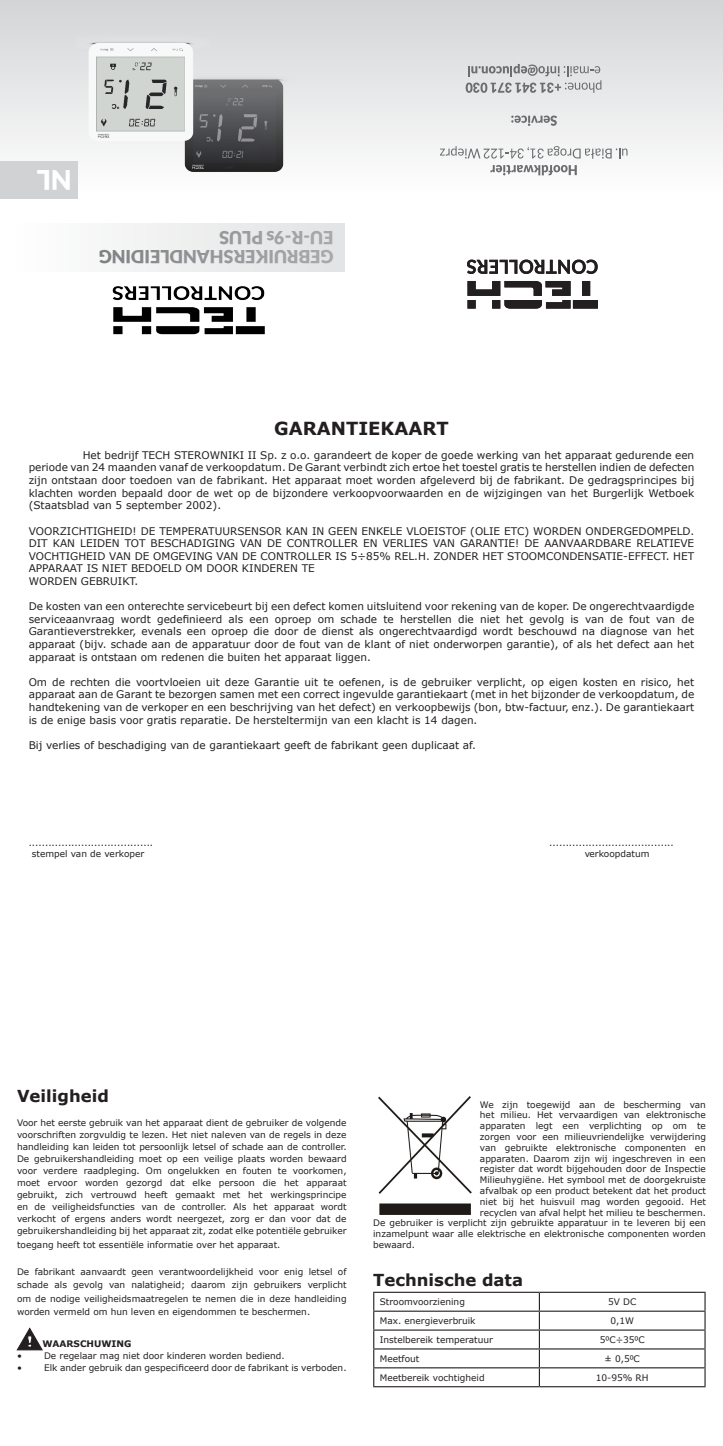
<style>
.page{position:relative;width:723px;height:1446px;background:#fff}
.page>*{position:absolute;margin:0;border:0;box-sizing:border-box;transform-origin:0 0}
.t1{font:900 27px "Lato";color:#fff}
.t2{font:900 18px/19.5px "Lato";color:#6f7073}
.t3{font:700 18px "Verdana";color:#231f20}
.Nagłówek_1{font:700 16.5px "Verdana";color:#231f20}
.t4{font:10.5px/12.6px "Verdana";color:#231f20;text-align:justify}
.t5{font:9px/12px "Verdana";color:#231f20;text-align:justify}
.t6{font:700 9px "Verdana";color:#231f20}
</style>
<div class="page">
<svg style="left:0;top:0;width:723px;height:176px"></svg>
<div style="left:17px;top:224px;width:327px;height:48px;background:linear-gradient(to right,#fdfefe,#e2e2e3)"></div>
<svg style="left:17px;top:1328px;width:25px;height:22px"></svg>
<img style="left:379px;top:1096px;width:93px;height:118px">
<hr style="left:373px;top:1329px;width:166px;height:1px;background:#231f20">
<hr style="left:539px;top:1329px;width:166px;height:1px;background:#231f20">
<hr style="left:373px;top:1348px;width:166px;height:1px;background:#231f20">
<hr style="left:539px;top:1348px;width:166px;height:1px;background:#231f20">
<hr style="left:373px;top:1367px;width:166px;height:1px;background:#231f20">
<hr style="left:539px;top:1367px;width:166px;height:1px;background:#231f20">
<hr style="left:373px;top:1386px;width:166px;height:1px;background:#231f20">
<hr style="left:539px;top:1386px;width:166px;height:1px;background:#231f20">
<hr style="left:373px;top:1291px;width:166px;height:2px;background:#231f20">
<svg style="left:373px;top:1293px;width:1px;height:93px"></svg>
<hr style="left:539px;top:1291px;width:166px;height:2px;background:#231f20">
<svg style="left:539px;top:1293px;width:1px;height:93px"></svg>
<svg style="left:704px;top:1293px;width:1px;height:93px"></svg>
<hr style="left:373px;top:1310px;width:166px;height:1px;background:#231f20">
<hr style="left:539px;top:1310px;width:166px;height:1px;background:#231f20">
<img style="left:77px;top:25px;width:132px;height:131px">
<div style="left:0;top:162px;width:78px;height:37px;background:#d1d2d4"></div>
<img style="left:112px;top:286px;width:153px;height:49px">
<svg style="left:467px;top:281px;width:131px;height:28px"></svg>
<svg style="left:467px;top:260px;width:131px;height:14px"></svg>
<svg style="left:490px;top:165px;width:87px;height:10px"></svg>
<svg style="left:511px;top:116px;width:46px;height:10px"></svg>
<svg style="left:466px;top:64px;width:135px;height:29px;background:#c5c5c7"></svg>
<svg style="left:440px;top:146px;width:187px;height:13px"></svg>
<p class="t1" style="left:71px;top:195px;width:36px;rotate:-180deg">NL</p>
<p class="t2" style="left:333px;top:267px;width:236px;rotate:-180deg">GEBRUIKERSHANDLEIDING<br>EU-R-9s PLUS</p>
<p class="t3" style="left:274px;top:416px;width:176px">GARANTIEKAART</p>
<p class="t4" style="left:29px;top:449px;width:667px;text-indent:54px">Het bedrijf TECH STEROWNIKI II Sp. z o.o. garandeert de koper de goede werking van het apparaat gedurende een periode van 24 maanden vanaf de verkoopdatum. De Garant verbindt zich ertoe het toestel gratis te herstellen indien de defecten zijn ontstaan door toedoen van de fabrikant. Het apparaat moet worden afgeleverd bij de fabrikant. De gedragsprincipes bij klachten worden bepaald door de wet op de bijzondere verkoopvoorwaarden en de wijzigingen van het Burgerlijk Wetboek (Staatsblad van 5 september 2002).</p>
<p class="t4" style="left:29px;top:524px;width:667px">VOORZICHTIGHEID! DE TEMPERATUURSENSOR KAN IN GEEN ENKELE VLOEISTOF (OLIE ETC) WORDEN ONDERGEDOMPELD.<br>DIT KAN LEIDEN TOT BESCHADIGING VAN DE CONTROLLER EN VERLIES VAN GARANTIE! DE AANVAARDBARE RELATIEVE VOCHTIGHEID VAN DE OMGEVING VAN DE CONTROLLER IS 5÷85% REL.H. ZONDER HET STOOMCONDENSATIE-EFFECT. HET APPARAAT IS NIET BEDOELD OM DOOR KINDEREN TE</p>
<p class="t4" style="left:29px;top:575px;width:111px">WORDEN GEBRUIKT.</p>
<p class="t4" style="left:29px;top:600px;width:667px">De kosten van een onterechte servicebeurt bij een defect komen uitsluitend voor rekening van de koper. De ongerechtvaardigde serviceaanvraag wordt gedefinieerd als een oproep om schade te herstellen die niet het gevolg is van de fout van de Garantieverstrekker, evenals een oproep die door de dienst als ongerechtvaardigd wordt beschouwd na diagnose van het apparaat (bijv. schade aan de apparatuur door de fout van de klant of niet onderworpen garantie), of als het defect aan het apparaat is ontstaan om redenen die buiten het apparaat liggen.</p>
<p class="t4" style="left:29px;top:675px;width:667px">Om de rechten die voortvloeien uit deze Garantie uit te oefenen, is de gebruiker verplicht, op eigen kosten en risico, het apparaat aan de Garant te bezorgen samen met een correct ingevulde garantiekaart (met in het bijzonder de verkoopdatum, de handtekening van de verkoper en een beschrijving van het defect) en verkoopbewijs (bon, btw-factuur, enz.). De garantiekaart is de enige basis voor gratis reparatie. De hersteltermijn van een klacht is 14 dagen.</p>
<p class="t4" style="left:29px;top:738px;width:449px">Bij verlies of beschadiging van de garantiekaart geeft de fabrikant geen duplicaat af.</p>
<p class="t5" style="left:29px;top:836px;width:126px">......................................</p>
<p class="t5" style="left:549px;top:836px;width:126px">......................................</p>
<p class="t5" style="left:32px;top:847px;width:114px">stempel van de verkoper</p>
<p class="t5" style="left:585px;top:847px;width:66px">verkoopdatum</p>
<p class="Nagłówek_1" style="left:17px;top:1084px;width:93px">Veiligheid</p>
<p class="t5" style="left:17px;top:1117px;width:331px">Voor het eerste gebruik van het apparaat dient de gebruiker de volgende voorschriften zorgvuldig te lezen. Het niet naleven van de regels in deze handleiding kan leiden tot persoonlijk letsel of schade aan de controller.<br>De gebruikershandleiding moet op een veilige plaats worden bewaard voor verdere raadpleging. Om ongelukken en fouten te voorkomen, moet ervoor worden gezorgd dat elke persoon die het apparaat gebruikt, zich vertrouwd heeft gemaakt met het werkingsprincipe en de veiligheidsfuncties van de controller. Als het apparaat wordt verkocht of ergens anders wordt neergezet, zorg er dan voor dat de gebruikershandleiding bij het apparaat zit, zodat elke potentiële gebruiker</p>
<p class="t5" style="left:17px;top:1238px;width:265px">toegang heeft tot essentiële informatie over het apparaat.</p>
<p class="t5" style="left:17px;top:1265px;width:331px;line-height:13.5px">De fabrikant aanvaardt geen verantwoordelijkheid voor enig letsel of schade als gevolg van nalatigheid; daarom zijn gebruikers verplicht om de nodige veiligheidsmaatregelen te nemen die in deze handleiding worden vermeld om hun leven en eigendommen te beschermen.</p>
<p class="t6" style="left:42px;top:1337px;width:90px">WAARSCHUWING</p>
<p class="t5" style="left:17px;top:1350px;width:6px">•</p>
<p class="t5" style="left:44px;top:1350px;width:242px">De regelaar mag niet door kinderen worden bediend.</p>
<p class="t5" style="left:17px;top:1362px;width:6px">•</p>
<p class="t5" style="left:44px;top:1362px;width:304px">Elk ander gebruik dan gespecificeerd door de fabrikant is verboden.</p>
<p class="t5" style="left:480px;top:1098px;width:227px">We zijn toegewijd aan de bescherming van</p>
<p class="t5" style="left:480px;top:1109px;width:227px">het milieu. Het vervaardigen van elektronische</p>
<p class="t5" style="left:480px;top:1119px;width:227px">apparaten legt een verplichting op om te</p>
<p class="t5" style="left:480px;top:1130px;width:227px">zorgen voor een milieuvriendelijke verwijdering</p>
<p class="t5" style="left:480px;top:1141px;width:227px">van gebruikte elektronische componenten en</p>
<p class="t5" style="left:480px;top:1152px;width:227px">apparaten. Daarom zijn wij ingeschreven in een</p>
<p class="t5" style="left:480px;top:1163px;width:227px">register dat wordt bijgehouden door de Inspectie</p>
<p class="t5" style="left:480px;top:1173px;width:228px">Milieuhygiëne. Het symbool met de doorgekruiste</p>
<p class="t5" style="left:480px;top:1184px;width:227px">afvalbak op een product betekent dat het product</p>
<p class="t5" style="left:480px;top:1195px;width:227px">niet bij het huisvuil mag worden gegooid. Het</p>
<p class="t5" style="left:480px;top:1206px;width:228px">recyclen van afval helpt het milieu te beschermen.</p>
<p class="t5" style="left:373px;top:1217px;width:334px">De gebruiker is verplicht zijn gebruikte apparatuur in te leveren bij een</p>
<p class="t5" style="left:373px;top:1227px;width:334px">inzamelpunt waar alle elektrische en elektronische componenten worden</p>
<p class="t5" style="left:373px;top:1238px;width:43px">bewaard.</p>
<p class="Nagłówek_1" style="left:373px;top:1268px;width:151px">Technische data</p>
<p class="t5" style="left:380px;top:1296px;width:87px">Stroomvoorziening</p>
<p class="t5" style="left:608px;top:1296px;width:30px">5V DC</p>
<p class="t5" style="left:380px;top:1314px;width:97px">Max. energieverbruik</p>
<p class="t5" style="left:610px;top:1314px;width:25px">0,1W</p>
<p class="t5" style="left:380px;top:1333px;width:115px">Instelbereik temperatuur</p>
<p class="t5" style="left:600px;top:1333px;width:46px">50C÷350C</p>
<p class="t5" style="left:380px;top:1352px;width:41px">Meetfout</p>
<p class="t5" style="left:604px;top:1352px;width:37px">± 0,50C</p>
<p class="t5" style="left:380px;top:1371px;width:106px">Meetbereik vochtigheid</p>
<p class="t5" style="left:596px;top:1371px;width:54px">10-95% RH</p>
</div>
